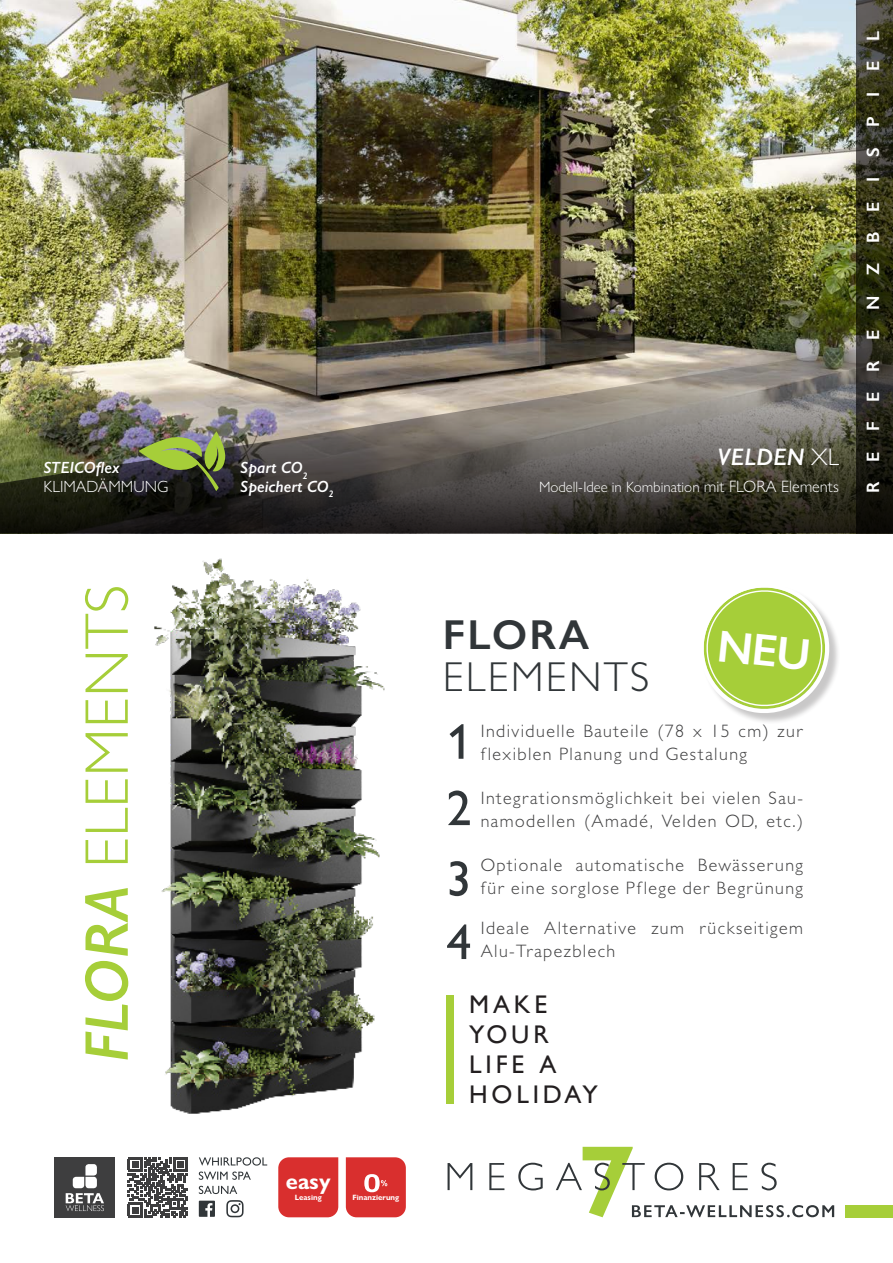
<style>
.page{position:relative;width:893px;height:1263px;background:#fff}
.page>*{position:absolute;margin:0;border:0;box-sizing:border-box;transform-origin:0 0}
.weiß_-_Gill_Sans_Nova{font:300 61.95px "Gill Sans";color:#a6ce39}
.t1{font:50.1px "Gill Sans Nova";color:#313639}
.weiß_-_Gill_Sans_Nova-2{font:300 42px "Gill Sans";letter-spacing:.05em;color:#313639}
.weiß_-_Gill_Sans_Nova-3{font:600 42px "Gill Sans";letter-spacing:.05em;color:#313639}
.t2{font:25.5px "Gill Sans Nova";letter-spacing:.15em;color:#231f20}
.weiß_-_Gill_Sans_Nova-4{font:italic 600 24px "Gill Sans";color:#fff}
.t3{font:700 21.45px "Gill Sans Nova";color:#fff}
.weiß_-_Gill_Sans_Nova-5{font:300 18px/22.5px "Gill Sans";letter-spacing:.08em;color:#3e3e3f}
.weiß_-_Gill_Sans_Nova-6{font:600 18px "Gill Sans";letter-spacing:1.11em;color:#fff}
.weiß_-_Gill_Sans_Nova-7{font:italic 600 16.2px "Gill Sans";color:#fff}
.weiß_-_Gill_Sans_Nova-8{font:300 16.2px "Gill Sans Nova";color:#fff}
.weiß_-_Gill_Sans_Nova-9{font:300 15px "Gill Sans Nova";color:#fff}
.t4{font:700 7.65px "Gill Sans Nova";color:#fff}
.s1{font-weight:600;font-style:italic}
.s2{font-weight:300;font-style:normal}
.s3{font-size:16.5px}
</style>
<div class="page">
<img style="left:0;top:0;width:856px;height:342px">
<img style="left:0;top:342px;width:856px;height:192px">
<img style="left:139px;top:431px;width:87px;height:60px">
<svg style="left:856px;top:0;width:37px;height:534px;background:#2d2d1c"></svg>
<div style="left:845px;top:1205px;width:48px;height:12px;background:#a6ce39"></div>
<svg style="left:448px;top:1147px;width:386px;height:70px"></svg>
<svg style="left:199px;top:1201px;width:16px;height:16px"></svg>
<svg style="left:226px;top:1200px;width:18px;height:17px"></svg>
<svg style="left:199px;top:1186px;width:38px;height:8px"></svg>
<svg style="left:199px;top:1171px;width:52px;height:9px"></svg>
<svg style="left:199px;top:1157px;width:68px;height:8px"></svg>
<div style="left:278px;top:1157px;width:60px;height:60px;background:#d92f2e"></div>
<svg style="left:346px;top:1157px;width:60px;height:60px;background:#db3e3d"></svg>
<svg style="left:128px;top:1157px;width:60px;height:60px"></svg>
<img style="left:154px;top:558px;width:231px;height:556px">
<div style="left:54px;top:1157px;width:61px;height:61px;background:#3e3e3f"></div>
<svg style="left:66px;top:1164px;width:38px;height:47px"></svg>
<div style="left:701px;top:585px;width:140px;height:139px;background:#231f20;opacity:.25"></div>
<div style="left:446px;top:995px;width:8px;height:109px;background:#a6ce39"></div>
<svg style="left:701px;top:585px;width:134px;height:130px"></svg>
<p class="weiß_-_Gill_Sans_Nova-7" style="left:43px;top:458px;width:78px">STEICOflex</p>
<p class="weiß_-_Gill_Sans_Nova-8" style="left:43px;top:476px;width:127px">KLIMADÄMMUNG</p>
<p class="weiß_-_Gill_Sans_Nova" style="left:70px;top:1063px;width:479px;rotate:-90deg"><span class="s1">FLORA</span> ELEMENTS</p>
<p class="weiß_-_Gill_Sans_Nova-7" style="left:240px;top:458px;width:69px">Spart CO<sub>2</sub></p>
<p class="weiß_-_Gill_Sans_Nova-7" style="left:240px;top:476px;width:95px">Speichert CO<sub>2</sub></p>
<p class="weiß_-_Gill_Sans_Nova-4" style="left:717px;top:442px;width:123px">VELDEN <span class="s2">XL</span></p>
<p class="weiß_-_Gill_Sans_Nova-9" style="left:539px;top:477px;width:301px">Modell-Idee in Kombination <span class="s3">mit FLORA Elements</span></p>
<p class="weiß_-_Gill_Sans_Nova-6" style="left:862px;top:493px;width:464px;rotate:-90deg">REFERENZBEISPIEL</p>
<p class="t3" style="left:286px;top:1168px;width:46px">easy</p>
<p class="t4" style="left:295px;top:1192px;width:28px">Leasing</p>
<p class="t4" style="left:353px;top:1192px;width:48px">Finanzierung</p>
<p class="weiß_-_Gill_Sans_Nova-3" style="left:443px;top:609px;width:148px">FLORA</p>
<p class="weiß_-_Gill_Sans_Nova-2" style="left:443px;top:651px;width:208px">ELEMENTS</p>
<p class="weiß_-_Gill_Sans_Nova-5" style="left:481px;top:719px;width:324px">Individuelle Bauteile (78 x 15 cm) zur flexiblen Planung und Gestalung</p>
<p class="weiß_-_Gill_Sans_Nova-5" style="left:481px;top:787px;width:324px">Integrationsmöglichkeit bei vielen Sau&shy;namodellen (Amadé, Velden OD, etc.)</p>
<p class="weiß_-_Gill_Sans_Nova-5" style="left:481px;top:854px;width:324px">Optionale automatische Bewässerung für eine sorglose Pflege der Begrünung</p>
<p class="weiß_-_Gill_Sans_Nova-5" style="left:481px;top:917px;width:324px">Ideale Alternative zum rückseitigem<br>Alu-Trapezblech</p>
<p class="t1" style="left:446px;top:713px;width:27px">1</p>
<p class="t1" style="left:446px;top:779px;width:27px">2</p>
<p class="t1" style="left:446px;top:849px;width:27px">3</p>
<p class="t1" style="left:446px;top:913px;width:27px">4</p>
<p class="t2" style="left:469px;top:989px;width:80px">MAKE</p>
<p class="t2" style="left:469px;top:1019px;width:81px">YOUR</p>
<p class="t2" style="left:469px;top:1049px;width:89px">LIFE A</p>
<p class="t2" style="left:469px;top:1079px;width:130px">HOLIDAY</p>
</div>
